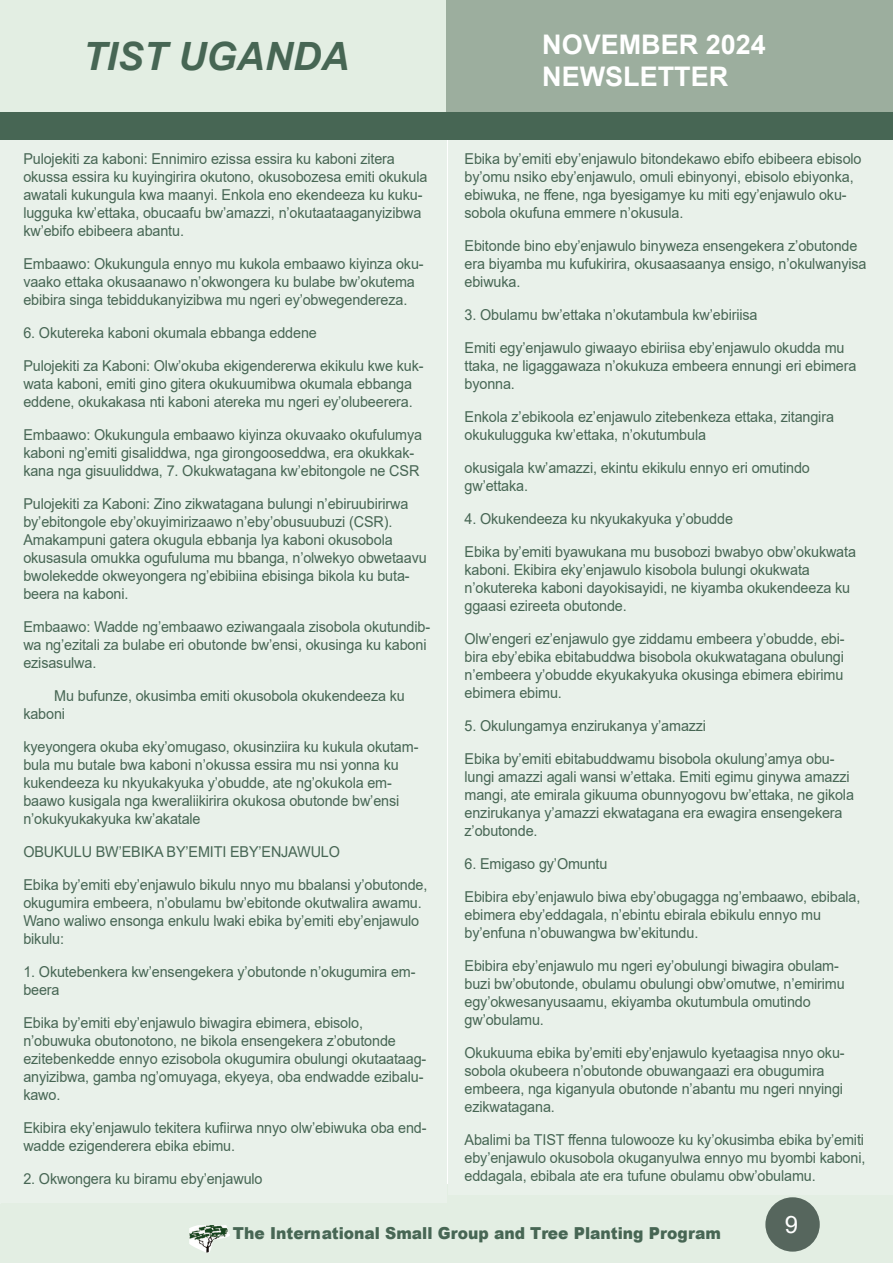
<style>
.page{position:relative;width:893px;height:1263px;background:#fff}
.page>*{position:absolute;margin:0;border:0;box-sizing:border-box;transform-origin:0 0}
.t1{font:italic 700 39px "Arial";color:#476654}
.t2{font:700 27px "Arial";color:#fff}
.t3{font:24px "Arial";color:#fff}
.t4{font:900 16.5px "Arial";color:#476654;scale:.94 1}
.t5{font:15px/18px "Arial";letter-spacing:-.01em;color:#476654;scale:.96 1}
</style>
<div class="page">
<div style="left:0;top:1184px;width:893px;height:79px;background:#e3eee3"></div>
<div style="left:765px;top:1197px;width:55px;height:54px;background:#56665d;border-radius:50%"></div>
<img style="left:189px;top:1225px;width:41px;height:28px">
<div style="left:448px;top:132px;width:445px;height:1063px;background:#e9f1ea"></div>
<hr style="left:0;top:140px;width:1px;height:1063px;background:#e9f1ea">
<div style="left:0;top:139px;width:446px;height:1063px;background:#e9f1ea"></div>
<div style="left:0;top:0;width:446px;height:112px;background:#e3eee3"></div>
<div style="left:446px;top:0;width:447px;height:112px;background:#9cae9e"></div>
<div style="left:0;top:112px;width:893px;height:28px;background:#476654"></div>
<p class="t1" style="left:83px;top:30px;width:268px">TIST UGANDA</p>
<p class="t2" style="left:542px;top:25px;width:225px">NOVEMBER 2024</p>
<p class="t2" style="left:542px;top:58px;width:188px">NEWSLETTER</p>
<p class="t5" style="left:23px;top:150px;width:422px">Pulojekiti za kaboni: Ennimiro ezissa essira ku kaboni zitera okussa essira ku kuyingirira okutono, okusobozesa emiti okukula awatali kukungula kwa maanyi. Enkola eno ekendeeza ku kuku&shy;lugguka kw’ettaka, obucaafu bw’amazzi, n’okutaataaganyizibwa kw’ebifo ebibeera abantu.</p>
<p class="t5" style="left:23px;top:255px;width:418px">Embaawo: Okukungula ennyo mu kukola embaawo kiyinza oku&shy;vaako ettaka okusaanawo n’okwongera ku bulabe bw’okutema ebibira singa tebiddukanyizibwa mu ngeri ey’obwegendereza.</p>
<p class="t5" style="left:23px;top:324px;width:307px">6. Okutereka kaboni okumala ebbanga eddene</p>
<p class="t5" style="left:23px;top:357px;width:418px">Pulojekiti za Kaboni: Olw’okuba ekigendererwa ekikulu kwe kuk&shy;wata kaboni, emiti gino gitera okukuumibwa okumala ebbanga eddene, okukakasa nti kaboni atereka mu ngeri ey’olubeerera.</p>
<p class="t5" style="left:23px;top:426px;width:417px">Embaawo: Okukungula embaawo kiyinza okuvaako okufulumya kaboni ng’emiti gisaliddwa, nga girongooseddwa, era okukkak&shy;kana nga gisuuliddwa, 7. Okukwatagana kw’ebitongole ne CSR</p>
<p class="t5" style="left:23px;top:495px;width:422px">Pulojekiti za Kaboni: Zino zikwatagana bulungi n’ebiruubirirwa by’ebitongole eby’okuyimirizaawo n’eby’obusuubuzi (CSR).<br>Amakampuni gatera okugula ebbanja lya kaboni okusobola okusasula omukka ogufuluma mu bbanga, n’olwekyo obwetaavu bwolekedde okweyongera ng’ebibiina ebisinga bikola ku buta&shy;beera na kaboni.</p>
<p class="t5" style="left:23px;top:618px;width:425px">Embaawo: Wadde ng’embaawo eziwangaala zisobola okutundib&shy;wa ng’ezitali za bulabe eri obutonde bw’ensi, okusinga ku kaboni ezisasulwa.</p>
<p class="t5" style="left:23px;top:687px;width:399px;text-indent:31px">Mu bufunze, okusimba emiti okusobola okukendeeza ku kaboni</p>
<p class="t5" style="left:23px;top:738px;width:413px">kyeyongera okuba eky’omugaso, okusinziira ku kukula okutam&shy;bula mu butale bwa kaboni n’okussa essira mu nsi yonna ku kukendeeza ku nkyukakyuka y’obudde, ate ng’okukola em&shy;baawo kusigala nga kweraliikirira okukosa obutonde bw’ensi n’okukyukakyuka kw’akatale</p>
<p class="t5" style="left:23px;top:843px;width:331px">OBUKULU BW’EBIKA BY’EMITI EBY’ENJAWULO</p>
<p class="t5" style="left:23px;top:876px;width:422px">Ebika by’emiti eby’enjawulo bikulu nnyo mu bbalansi y’obutonde, okugumira embeera, n’obulamu bw’ebitonde okutwalira awamu.<br>Wano waliwo ensonga enkulu lwaki ebika by’emiti eby’enjawulo bikulu:</p>
<p class="t5" style="left:23px;top:963px;width:410px">1. Okutebenkera kw’ensengekera y’obutonde n’okugumira em&shy;beera</p>
<p class="t5" style="left:23px;top:1014px;width:421px">Ebika by’emiti eby’enjawulo biwagira ebimera, ebisolo, n’obuwuka obutonotono, ne bikola ensengekera z’obutonde ezitebenkedde ennyo ezisobola okugumira obulungi okutaataag&shy;anyizibwa, gamba ng’omuyaga, ekyeya, oba endwadde ezibalu&shy;kawo.</p>
<p class="t5" style="left:23px;top:1119px;width:422px">Ekibira eky’enjawulo tekitera kufiirwa nnyo olw’ebiwuka oba end&shy;wadde ezigenderera ebika ebimu.</p>
<p class="t5" style="left:23px;top:1170px;width:251px">2. Okwongera ku biramu eby’enjawulo</p>
<p class="t5" style="left:465px;top:150px;width:415px">Ebika by’emiti eby’enjawulo bitondekawo ebifo ebibeera ebisolo by’omu nsiko eby’enjawulo, omuli ebinyonyi, ebisolo ebiyonka, ebiwuka, ne ffene, nga byesigamye ku miti egy’enjawulo oku&shy;sobola okufuna emmere n’okusula.</p>
<p class="t5" style="left:465px;top:237px;width:420px">Ebitonde bino eby’enjawulo binyweza ensengekera z’obutonde era biyamba mu kufukirira, okusaasaanya ensigo, n’okulwanyisa ebiwuka.</p>
<p class="t5" style="left:465px;top:306px;width:307px">3. Obulamu bw’ettaka n’okutambula kw’ebiriisa</p>
<p class="t5" style="left:465px;top:339px;width:410px">Emiti egy’enjawulo giwaayo ebiriisa eby’enjawulo okudda mu ttaka, ne ligaggawaza n’okukuza embeera ennungi eri ebimera byonna.</p>
<p class="t5" style="left:465px;top:408px;width:386px">Enkola z’ebikoola ez’enjawulo zitebenkeza ettaka, zitangira okukulugguka kw’ettaka, n’okutumbula</p>
<p class="t5" style="left:465px;top:459px;width:361px">okusigala kw’amazzi, ekintu ekikulu ennyo eri omutindo gw’ettaka.</p>
<p class="t5" style="left:465px;top:510px;width:281px">4. Okukendeeza ku nkyukakyuka y’obudde</p>
<p class="t5" style="left:465px;top:543px;width:409px">Ebika by’emiti byawukana mu busobozi bwabyo obw’okukwata kaboni. Ekibira eky’enjawulo kisobola bulungi okukwata n’okutereka kaboni dayokisayidi, ne kiyamba okukendeeza ku ggaasi ezireeta obutonde.</p>
<p class="t5" style="left:465px;top:630px;width:397px;text-align:justify">Olw’engeri ez’enjawulo gye ziddamu embeera y’obudde, ebi&shy;bira eby’ebika ebitabuddwa bisobola okukwatagana obulungi n’embeera y’obudde ekyukakyuka okusinga ebimera ebirimu ebimera ebimu.</p>
<p class="t5" style="left:465px;top:717px;width:253px">5. Okulungamya enzirukanya y’amazzi</p>
<p class="t5" style="left:465px;top:750px;width:407px">Ebika by’emiti ebitabuddwamu bisobola okulung’amya obu&shy;lungi amazzi agali wansi w’ettaka. Emiti egimu ginywa amazzi mangi, ate emirala gikuuma obunnyogovu bw’ettaka, ne gikola enzirukanya y’amazzi ekwatagana era ewagira ensengekera z’obutonde.</p>
<p class="t5" style="left:465px;top:855px;width:150px">6. Emigaso gy’Omuntu</p>
<p class="t5" style="left:465px;top:888px;width:414px">Ebibira eby’enjawulo biwa eby’obugagga ng’embaawo, ebibala, ebimera eby’eddagala, n’ebintu ebirala ebikulu ennyo mu by’enfuna n’obuwangwa bw’ekitundu.</p>
<p class="t5" style="left:465px;top:957px;width:398px">Ebibira eby’enjawulo mu ngeri ey’obulungi biwagira obulam&shy;buzi bw’obutonde, obulamu obulungi obw’omutwe, n’emirimu egy’okwesanyusaamu, ekiyamba okutumbula omutindo gw’obulamu.</p>
<p class="t5" style="left:465px;top:1044px;width:397px">Okukuuma ebika by’emiti eby’enjawulo kyetaagisa nnyo oku&shy;sobola okubeera n’obutonde obuwangaazi era obugumira embeera, nga kiganyula obutonde n’abantu mu ngeri nnyingi ezikwatagana.</p>
<p class="t5" style="left:465px;top:1131px;width:419px;text-align:justify">Abalimi ba TIST ffenna tulowooze ku ky’okusimba ebika by’emiti eby’enjawulo okusobola okuganyulwa ennyo mu byombi kaboni, eddagala, ebibala ate era tufune obulamu obw’obulamu.</p>
<p class="t4" style="left:233px;top:1221px;width:521px">The International Small Group and Tree Planting Program</p>
<h3 class="t3" style="left:785px;top:1208px;width:15px">9</h3>
</div>
